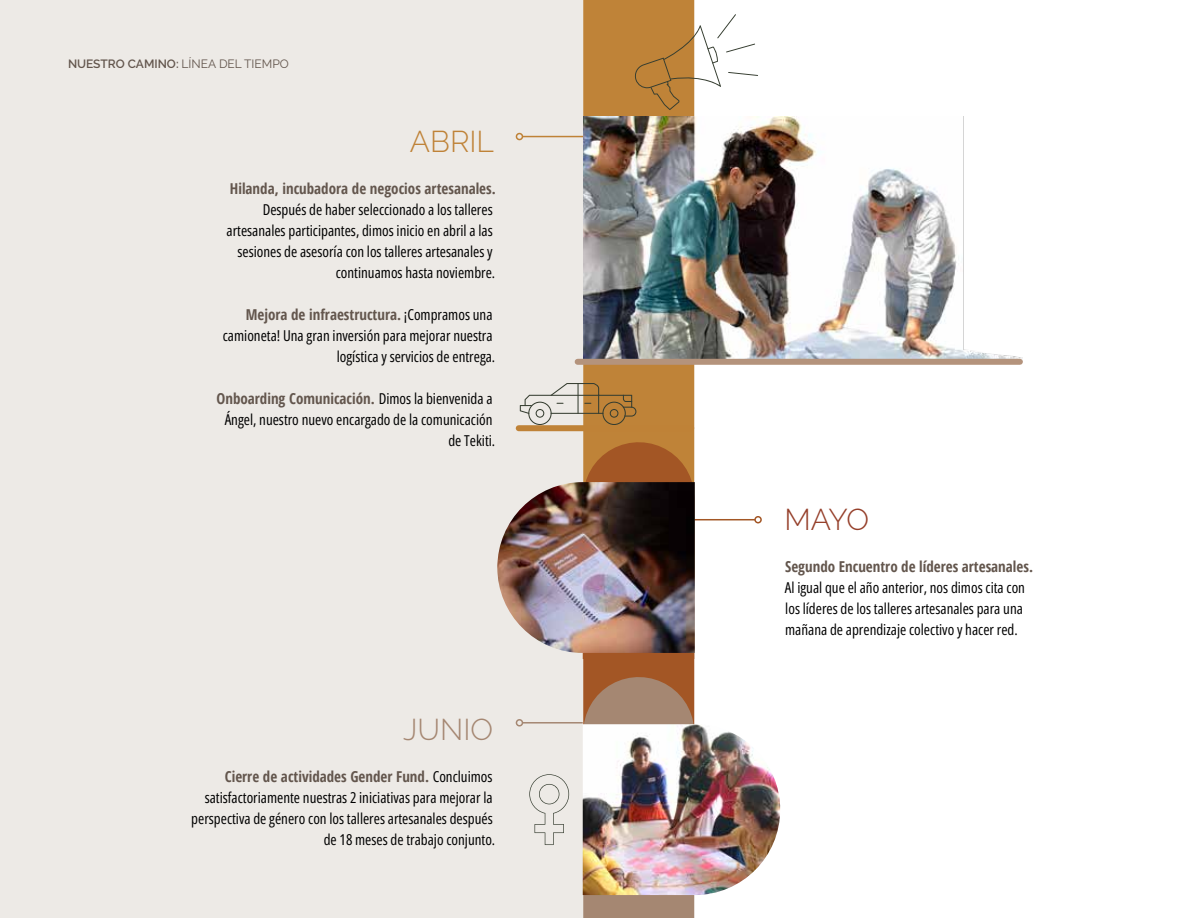
<style>
.page{position:relative;width:1188px;height:918px;background:#fff}
.page>*{position:absolute;margin:0;border:0;box-sizing:border-box;transform-origin:0 0}
.t1{font:300 30px "Raleway";color:#bf8237}
.t2{font:300 30px "Raleway";color:#a58772}
.t3{font:300 30px "Raleway";color:#953f2a}
.t4{font:15px/21px "Open Sans Condensed";color:#000;text-align:right}
.t5{font:700 15px "Open Sans Condensed";color:#63564d}
.t6{font:600 12px "Raleway";color:#63564d}
.s1{font-weight:400}
.s2{font-weight:700;color:#63564d}
</style>
<div class="page">
<div style="left:0;top:0;width:583px;height:918px;background:#edeae6"></div>
<hr style="left:694px;top:519px;width:61px;height:1px;background:#a35625">
<div style="left:754px;top:516px;width:8px;height:7px;border:2px solid #a35625;border-radius:50%"></div>
<svg style="left:583px;top:0;width:111px;height:482px;background:#ba7b35"></svg>
<svg style="left:583px;top:659px;width:111px;height:65px;background:#a4704e"></svg>
<div style="left:583px;top:733px;width:111px;height:185px;background:#a58772"></div>
<img style="left:497px;top:482px;width:198px;height:171px">
<img style="left:583px;top:724px;width:197px;height:171px">
<div style="left:583px;top:653px;width:111px;height:6px;background:#a35625"></div>
<svg style="left:520px;top:383px;width:116px;height:42px"></svg>
<hr style="left:522px;top:136px;width:72px;height:1px;background:#bf8237">
<div style="left:516px;top:133px;width:7px;height:7px;border:2px solid #bf8237;border-radius:50%"></div>
<hr style="left:522px;top:722px;width:61px;height:2px;background:#a58772">
<div style="left:516px;top:719px;width:7px;height:8px;border:2px solid #a58772;border-radius:50%"></div>
<svg style="left:529px;top:774px;width:40px;height:71px"></svg>
<img style="left:583px;top:116px;width:440px;height:247px">
<div style="left:519px;top:425px;width:172px;height:6px;background:#bf8237"></div>
<svg style="left:633px;top:14px;width:125px;height:96px"></svg>
<div style="left:578px;top:359px;width:442px;height:6px;background:#b4937c"></div>
<p class="t6" style="left:68px;top:57px;width:222px">NUESTRO CAMINO: <span class="s1">LÍNEA DEL TIEMPO</span></p>
<h1 class="t1" style="left:410px;top:124px;width:86px">ABRIL</h1>
<p class="t5" style="left:230px;top:178px;width:267px">Hilanda, incubadora de negocios artesanales.</p>
<p class="t4" style="left:227px;top:199px;width:270px">Después de haber seleccionado a los talleres artesanales participantes, dimos inicio en abril a las sesiones de asesoría con los talleres artesanales y continuamos hasta noviembre.</p>
<p class="t4" style="left:223px;top:304px;width:274px"><span class="s2">Mejora de infraestructura.</span> ¡Compramos una camioneta! Una gran inversión para mejorar nuestra logística y servicios de entrega.</p>
<p class="t4" style="left:217px;top:388px;width:280px"><span class="s2">Onboarding Comunicación.</span> Dimos la bienvenida a<br>Ángel, nuestro nuevo encargado de la comunicación de Tekiti.</p>
<h1 class="t2" style="left:403px;top:712px;width:91px">JUNIO</h1>
<p class="t4" style="left:191px;top:766px;width:305px"><span class="s2">Cierre de actividades Gender Fund.</span> Concluimos satisfactoriamente nuestras 2 iniciativas para mejorar la perspectiva de género con los talleres artesanales después de 18 meses de trabajo conjunto.</p>
<h1 class="t3" style="left:784px;top:502px;width:86px">MAYO</h1>
<p class="t5" style="left:785px;top:556px;width:249px">Segundo Encuentro de líderes artesanales.</p>
<p class="t4" style="left:785px;top:577px;width:242px;text-align:left">Al igual que el año anterior, nos dimos cita con los líderes de los talleres artesanales para una mañana de aprendizaje colectivo y hacer red.</p>
</div>
